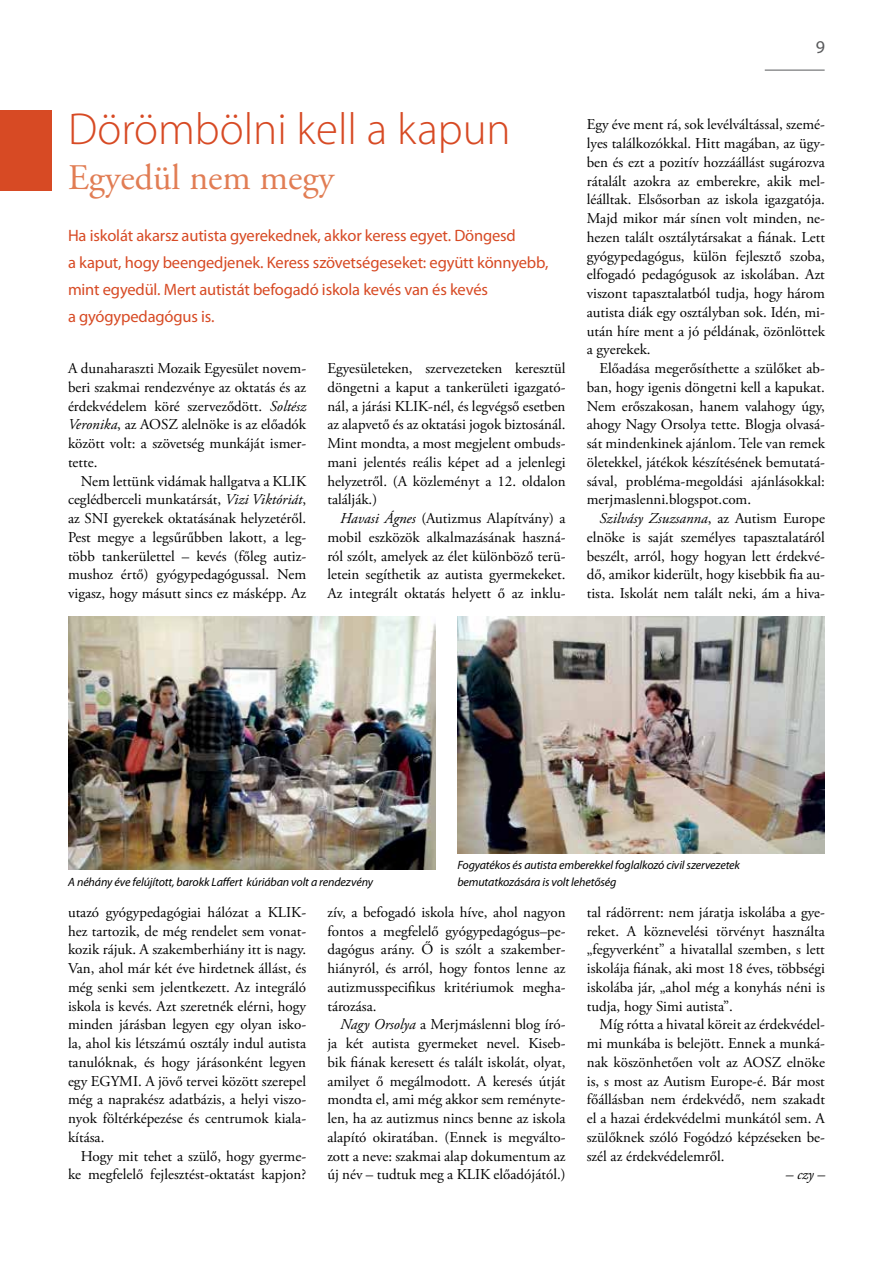
<style>
.page{position:relative;width:893px;height:1263px;background:#fff}
.page>*{position:absolute;margin:0;border:0;box-sizing:border-box;transform-origin:0 0}
.t1{font:300 45px "Myriad Pro";color:#d74a24}
.t2{font:36px "Adobe Garamond Pro";color:#e17d54}
.t3{font:18px "Myriad Pro";color:#58595b}
.t4{font:16.5px/27px "Myriad Pro";letter-spacing:-.01em;color:#d74a24}
.t5{font:15px/18.8px "Adobe Garamond Pro";color:#000;text-align:justify}
.t6{font:italic 15px "Adobe Garamond Pro";color:#000}
.t7{font:italic 12px/16.5px "Myriad Pro";letter-spacing:-.01em;color:#000}
.s1{font-style:italic}
</style>
<div class="page">
<hr style="left:765px;top:70px;width:60px;height:1px;background:#58595b">
<div style="left:0;top:111px;width:51px;height:80px;background:#d74a24"></div>
<img style="left:68px;top:617px;width:368px;height:252px">
<img style="left:457px;top:617px;width:368px;height:236px">
<p class="t3" style="left:816px;top:35px;width:11px">9</p>
<h1 class="t1" style="left:68px;top:102px;width:444px">Dörömbölni kell a kapun</h1>
<h2 class="t2" style="left:68px;top:156px;width:268px">Egyedül nem megy</h2>
<p class="t4" style="left:68px;top:222px;width:482px">Ha iskolát akarsz autista gyerekednek, akkor keress egyet. Döngesd<br>a kaput, hogy beengedjenek. Keress szövetségeseket: együtt könnyebb, mint egyedül. Mert autistát befogadó iskola kevés van és kevés<br>a gyógypedagógus is.</p>
<p class="t5" style="left:68px;top:359px;width:240px">A dunaharaszti Mozaik Egyesület novem&shy;beri szakmai rendezvénye az oktatás és az érdekvédelem köré szerveződött. <span class="s1">Soltész Veronika</span>, az AOSZ alelnöke is az előadók között volt: a szövetség munkáját ismer&shy;tette.</p>
<p class="t5" style="left:68px;top:472px;width:240px;text-indent:13px">Nem lettünk vidámak hallgatva a KLIK ceglédberceli munkatársát, <span class="s1">Vizi Viktóriát</span>, az SNI gyerekek oktatásának helyzetéről.<br>Pest megye a legsűrűbben lakott, a leg&shy;több tankerülettel – kevés (főleg autiz&shy;mushoz értő) gyógypedagógussal. Nem vigasz, hogy másutt sincs ez másképp. Az</p>
<p class="t5" style="left:327px;top:359px;width:240px">Egyesületeken, szervezeteken keresztül döngetni a kaput a tankerületi igazgató&shy;nál, a járási KLIK-nél, és legvégső esetben az alapvető és az oktatási jogok biztosánál.<br>Mint mondta, a most megjelent ombuds&shy;mani jelentés reális képet ad a jelenlegi helyzetről. (A közleményt a 12. oldalon találják.)</p>
<p class="t5" style="left:327px;top:509px;width:240px;text-indent:13px"><span class="s1">Havasi Ágnes</span> (Autizmus Alapítvány) a mobil eszközök alkalmazásának haszná&shy;ról szólt, amelyek az élet különböző terü&shy;letein segíthetik az autista gyermekeket.<br>Az integrált oktatás helyett ő az inklu-</p>
<p class="t5" style="left:587px;top:116px;width:240px">Egy éve ment rá, sok levélváltással, szemé&shy;lyes találkozókkal. Hitt magában, az ügy&shy;ben és ezt a pozitív hozzáállást sugározva rátalált azokra az emberekre, akik mel&shy;léálltak. Elsősorban az iskola igazgatója.<br>Majd mikor már sínen volt minden, ne&shy;hezen talált osztálytársakat a fiának. Lett gyógypedagógus, külön fejlesztő szoba, elfogadó pedagógusok az iskolában. Azt viszont tapasztalatból tudja, hogy három autista diák egy osztályban sok. Idén, mi&shy;után híre ment a jó példának, özönlöttek a gyerekek.</p>
<p class="t5" style="left:587px;top:359px;width:240px;text-indent:13px">Előadása megerősíthette a szülőket ab&shy;ban, hogy igenis döngetni kell a kapukat.<br>Nem erőszakosan, hanem valahogy úgy, ahogy Nagy Orsolya tette. Blogja olvasá&shy;sát mindenkinek ajánlom. Tele van remek öletekkel, játékok készítésének bemutatá&shy;sával, probléma-megoldási ajánlásokkal: merjmaslenni.blogspot.com.</p>
<p class="t5" style="left:587px;top:509px;width:240px;text-indent:13px"><span class="s1">Szilvásy Zsuzsanna</span>, az Autism Europe elnöke is saját személyes tapasztalatáról beszélt, arról, hogy hogyan lett érdekvé&shy;dő, amikor kiderült, hogy kisebbik fia au&shy;tista. Iskolát nem talált neki, ám a hiva-</p>
<p class="t7" style="left:68px;top:873px;width:306px">A néhány éve felújított, barokk Laffert kúriában volt a rendezvény</p>
<p class="t7" style="left:457px;top:857px;width:284px">Fogyatékos és autista emberekkel foglalkozó civil szervezetek bemutatkozására is volt lehetőség</p>
<p class="t5" style="left:68px;top:903px;width:240px">utazó gyógypedagógiai hálózat a KLIK&shy;hez tartozik, de még rendelet sem vonat&shy;kozik rájuk. A szakemberhiány itt is nagy.<br>Van, ahol már két éve hirdetnek állást, és még senki sem jelentkezett. Az integráló iskola is kevés. Azt szeretnék elérni, hogy minden járásban legyen egy olyan isko&shy;la, ahol kis létszámú osztály indul autista tanulóknak, és hogy járásonként legyen egy EGYMI. A jövő tervei között szerepel még a naprakész adatbázis, a helyi viszo&shy;nyok föltérképezése és centrumok kiala&shy;kítása.</p>
<p class="t5" style="left:68px;top:1147px;width:240px;text-align:right">Hogy mit tehet a szülő, hogy gyerme&shy;ke megfelelő fejlesztést-oktatást kapjon?</p>
<p class="t5" style="left:327px;top:903px;width:240px">zív, a befogadó iskola híve, ahol nagyon fontos a megfelelő gyógypedagógus–pe&shy;dagógus arány. Ő is szólt a szakember&shy;hiányról, és arról, hogy fontos lenne az autizmusspecifikus kritériumok megha&shy;tározása.</p>
<p class="t5" style="left:327px;top:1016px;width:240px;text-indent:13px"><span class="s1">Nagy Orsolya</span> a Merjmáslenni blog író&shy;ja két autista gyermeket nevel. Kiseb&shy;bik fiának keresett és talált iskolát, olyat, amilyet ő megálmodott. A keresés útját mondta el, ami még akkor sem reményte&shy;len, ha az autizmus nincs benne az iskola alapító okiratában. (Ennek is megválto&shy;zott a neve: szakmai alap dokumentum az új név – tudtuk meg a KLIK előadójától.)</p>
<p class="t5" style="left:587px;top:903px;width:240px">tal rádörrent: nem járatja iskolába a gye&shy;reket. A köznevelési törvényt használta „fegyverként” a hivatallal szemben, s lett iskolája fiának, aki most 18 éves, többségi iskolába jár, „ahol még a konyhás néni is tudja, hogy Simi autista”.</p>
<p class="t5" style="left:587px;top:1016px;width:240px;text-indent:13px">Míg rótta a hivatal köreit az érdekvédel&shy;mi munkába is belejött. Ennek a munká&shy;nak köszönhetően volt az AOSZ elnöke is, s most az Autism Europe-é. Bár most főállásban nem érdekvédő, nem szakadt el a hazai érdekvédelmi munkától sem. A szülőknek szóló Fogódzó képzéseken be&shy;szél az érdekvédelemről.</p>
<p class="t6" style="left:786px;top:1166px;width:41px">– czy –</p>
</div>
